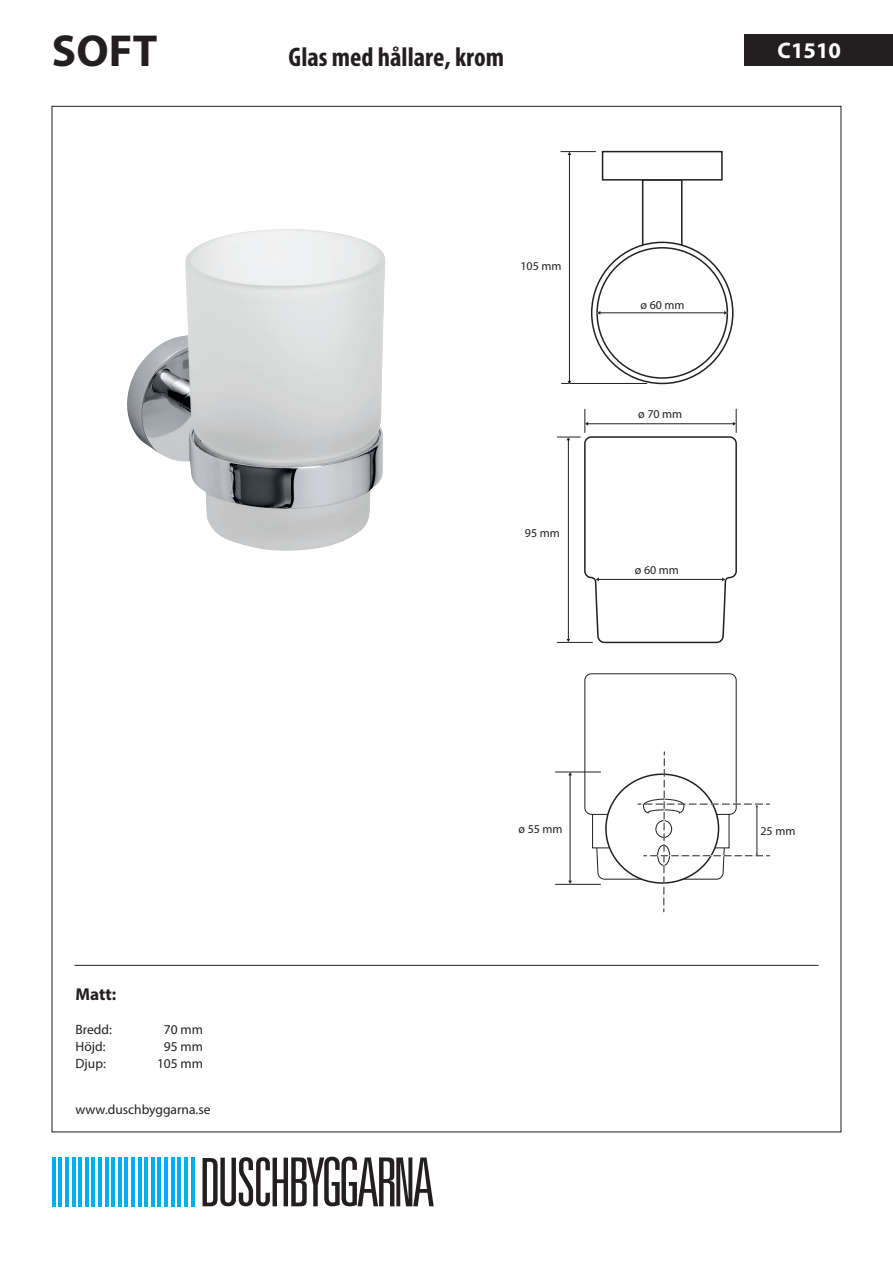
<style>
.page{position:relative;width:893px;height:1263px;background:#fff}
.page>*{position:absolute;margin:0;border:0;box-sizing:border-box;transform-origin:0 0}
.t1{font:700 45px "Myriad Pro";color:#231f20}
.t2{font:700 condensed 27px "Myriad Pro";color:#231f20}
.t3{font:700 22.5px "Myriad Pro";color:#fff}
.t4{font:700 17.25px "Myriad Pro";color:#231f20}
.t5{font:13.5px "Myriad Pro";color:#231f20}
.t6{font:12px "Myriad Pro";color:#231f20}
</style>
<div class="page">
<img style="left:127px;top:229px;width:259px;height:322px">
<svg style="left:557px;top:409px;width:180px;height:235px"></svg>
<hr style="left:561px;top:383px;width:86px;height:1px;background:#231f20">
<hr style="left:569px;top:154px;width:1px;height:227px;background:#231f20">
<hr style="left:560px;top:151px;width:36px;height:1px;background:#231f20">
<div style="left:642px;top:179px;width:40px;height:67px;background:#fff;border:2px solid #231f20"></div>
<div style="left:602px;top:151px;width:121px;height:30px;background:#fff;border:2px solid #231f20"></div>
<svg style="left:592px;top:242px;width:141px;height:141px"></svg>
<div style="left:597px;top:248px;width:130px;height:130px;background:#fff;border-radius:50%"></div>
<hr style="left:600px;top:313px;width:125px;height:1px;background:#231f20">
<hr style="left:570px;top:775px;width:1px;height:106px;background:#231f20">
<hr style="left:555px;top:884px;width:46px;height:1px;background:#231f20">
<hr style="left:555px;top:772px;width:46px;height:1px;background:#231f20">
<svg style="left:584px;top:673px;width:186px;height:239px"></svg>
<hr style="left:74px;top:965px;width:745px;height:1px;background:#231f20">
<div style="left:744px;top:34px;width:149px;height:32px;background:#231f20"></div>
<svg style="left:203px;top:1157px;width:231px;height:49px"></svg>
<hr style="left:52px;top:1157px;width:4px;height:49px;background:#00aeef">
<hr style="left:58px;top:1157px;width:4px;height:49px;background:#00aeef">
<hr style="left:65px;top:1157px;width:4px;height:49px;background:#00aeef">
<hr style="left:72px;top:1157px;width:3px;height:49px;background:#00aeef">
<hr style="left:78px;top:1157px;width:4px;height:49px;background:#00aeef">
<hr style="left:85px;top:1157px;width:4px;height:49px;background:#00aeef">
<hr style="left:92px;top:1157px;width:3px;height:49px;background:#00aeef">
<hr style="left:98px;top:1157px;width:4px;height:49px;background:#00aeef">
<hr style="left:105px;top:1157px;width:3px;height:49px;background:#00aeef">
<hr style="left:111px;top:1157px;width:4px;height:49px;background:#00aeef">
<hr style="left:118px;top:1157px;width:4px;height:49px;background:#00aeef">
<hr style="left:125px;top:1157px;width:3px;height:49px;background:#00aeef">
<hr style="left:131px;top:1157px;width:4px;height:49px;background:#00aeef">
<hr style="left:138px;top:1157px;width:3px;height:49px;background:#00aeef">
<hr style="left:144px;top:1157px;width:4px;height:49px;background:#00aeef">
<hr style="left:151px;top:1157px;width:4px;height:49px;background:#00aeef">
<hr style="left:158px;top:1157px;width:3px;height:49px;background:#00aeef">
<hr style="left:164px;top:1157px;width:4px;height:49px;background:#00aeef">
<hr style="left:171px;top:1157px;width:4px;height:49px;background:#00aeef">
<hr style="left:177px;top:1157px;width:4px;height:49px;background:#00aeef">
<hr style="left:184px;top:1157px;width:4px;height:49px;background:#00aeef">
<hr style="left:191px;top:1157px;width:3px;height:49px;background:#00aeef">
<h1 class="t1" style="left:52px;top:21px;width:107px">SOFT</h1>
<h3 class="t3" style="left:778px;top:36px;width:65px">C1510</h3>
<h2 class="t2" style="left:289px;top:40px;width:217px">Glas med hållare, krom</h2>
<p class="t6" style="left:520px;top:258px;width:43px">105 mm</p>
<p class="t6" style="left:525px;top:525px;width:36px">95 mm</p>
<p class="t6" style="left:641px;top:297px;width:46px">ø 60 mm</p>
<p class="t6" style="left:638px;top:407px;width:46px">ø 70 mm</p>
<p class="t6" style="left:635px;top:563px;width:46px">ø 60 mm</p>
<p class="t4" style="left:76px;top:983px;width:42px">Matt:</p>
<p class="t5" style="left:76px;top:1021px;width:38px">Bredd:</p>
<p class="t5" style="left:164px;top:1021px;width:41px">70 mm</p>
<p class="t5" style="left:76px;top:1038px;width:31px">Höjd:</p>
<p class="t5" style="left:164px;top:1038px;width:41px">95 mm</p>
<p class="t5" style="left:76px;top:1055px;width:32px">Djup:</p>
<p class="t5" style="left:157px;top:1055px;width:48px">105 mm</p>
<p class="t5" style="left:75px;top:1101px;width:137px">www.duschbyggarna.se</p>
<p class="t6" style="left:519px;top:822px;width:46px">ø 55 mm</p>
<p class="t6" style="left:760px;top:823px;width:36px">25 mm</p>
</div>
